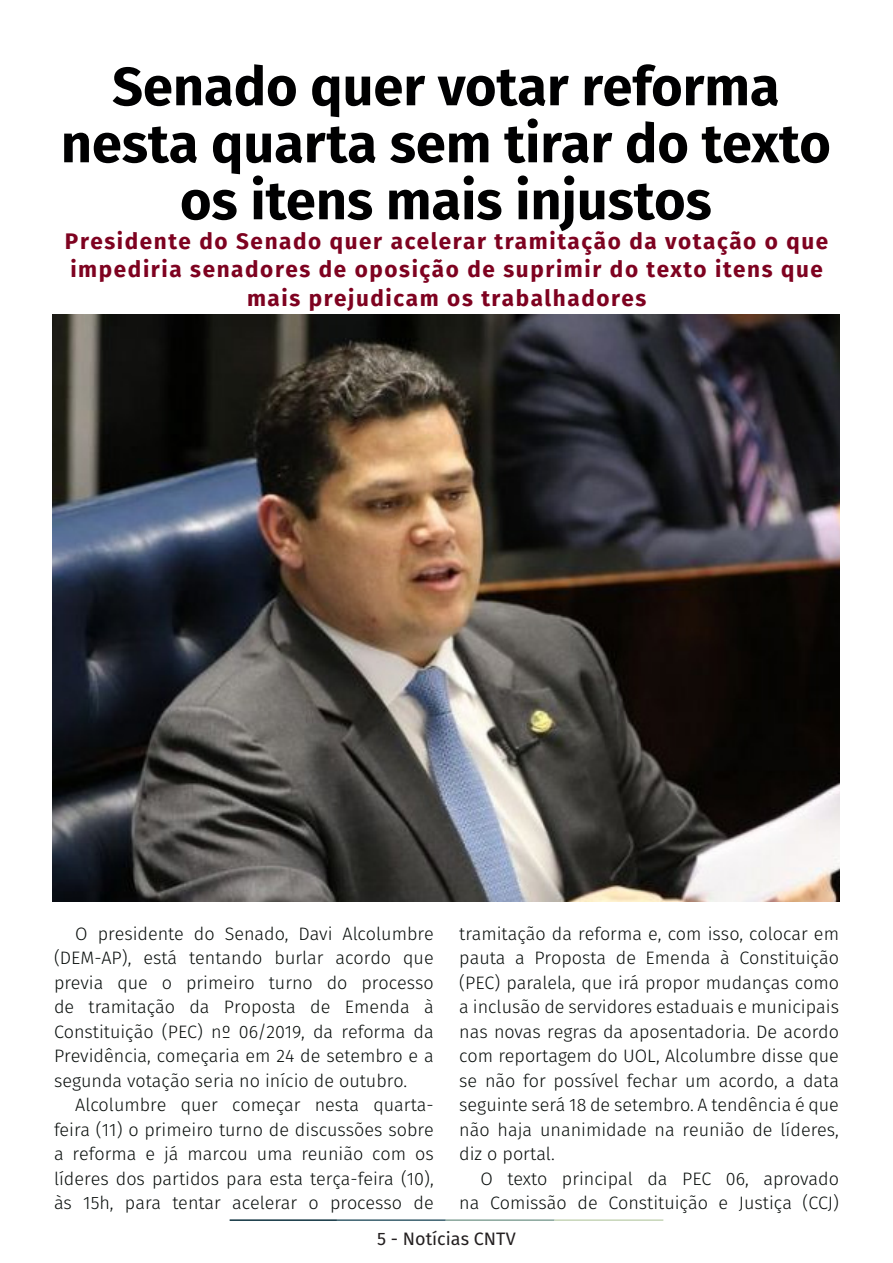
<style>
.page{position:relative;width:893px;height:1263px;background:#fff}
.page>*{position:absolute;margin:0;border:0;box-sizing:border-box;transform-origin:0 0}
.t1{font:700 54px/57px "Fira Sans";color:#000001;text-align:center}
.t2{font:700 22.5px/28.5px "Fira Sans";letter-spacing:.07em;color:#7e0220;text-align:center}
.t3{font:300 18px/24.5px "Fira Sans";color:#080d0b;text-align:justify}
.t4{font:18px "Fira Sans";color:#231f20}
</style>
<div class="page">
<hr style="left:230px;top:1219px;width:107px;height:2px;background:#0e323f">
<hr style="left:337px;top:1219px;width:109px;height:2px;background:#3a5f6d">
<hr style="left:446px;top:1219px;width:109px;height:2px;background:#87a59a">
<hr style="left:555px;top:1219px;width:108px;height:2px;background:#c6d5b7">
<img style="left:53px;top:315px;width:786px;height:586px">
<p class="t1" style="left:61px;top:54px;width:771px">Senado quer votar reforma nesta quarta sem tirar do texto os itens mais injustos</p>
<p class="t2" style="left:65px;top:225px;width:765px">Presidente do Senado quer acelerar tramitação da votação o que impediria senadores de oposição de suprimir do texto itens que mais prejudicam os trabalhadores</p>
<p class="t3" style="left:54px;top:921px;width:381px;text-indent:21px">O presidente do Senado, Davi Alcolumbre (DEM-AP), está tentando burlar acordo que previa que o primeiro turno do processo de tramitação da Proposta de Emenda à Constituição (PEC) nº 06/2019, da reforma da Previdência, começaria em 24 de setembro e a segunda votação seria no início de outubro.</p>
<p class="t3" style="left:54px;top:1092px;width:381px;text-indent:21px">Alcolumbre quer começar nesta quarta&shy;feira (11) o primeiro turno de discussões sobre a reforma e já marcou uma reunião com os líderes dos partidos para esta terça-feira (10), às 15h, para tentar acelerar o processo de</p>
<p class="t3" style="left:459px;top:921px;width:381px">tramitação da reforma e, com isso, colocar em pauta a Proposta de Emenda à Constituição (PEC) paralela, que irá propor mudanças como a inclusão de servidores estaduais e municipais nas novas regras da aposentadoria. De acordo com reportagem do UOL, Alcolumbre disse que se não for possível fechar um acordo, a data seguinte será 18 de setembro. A tendência é que não haja unanimidade na reunião de líderes, diz o portal.</p>
<p class="t3" style="left:459px;top:1166px;width:381px;text-align:right">O texto principal da PEC 06, aprovado na Comissão de Constituição e Justiça (CCJ)</p>
<p class="t4" style="left:377px;top:1225px;width:140px">5 - Notícias CNTV</p>
</div>
